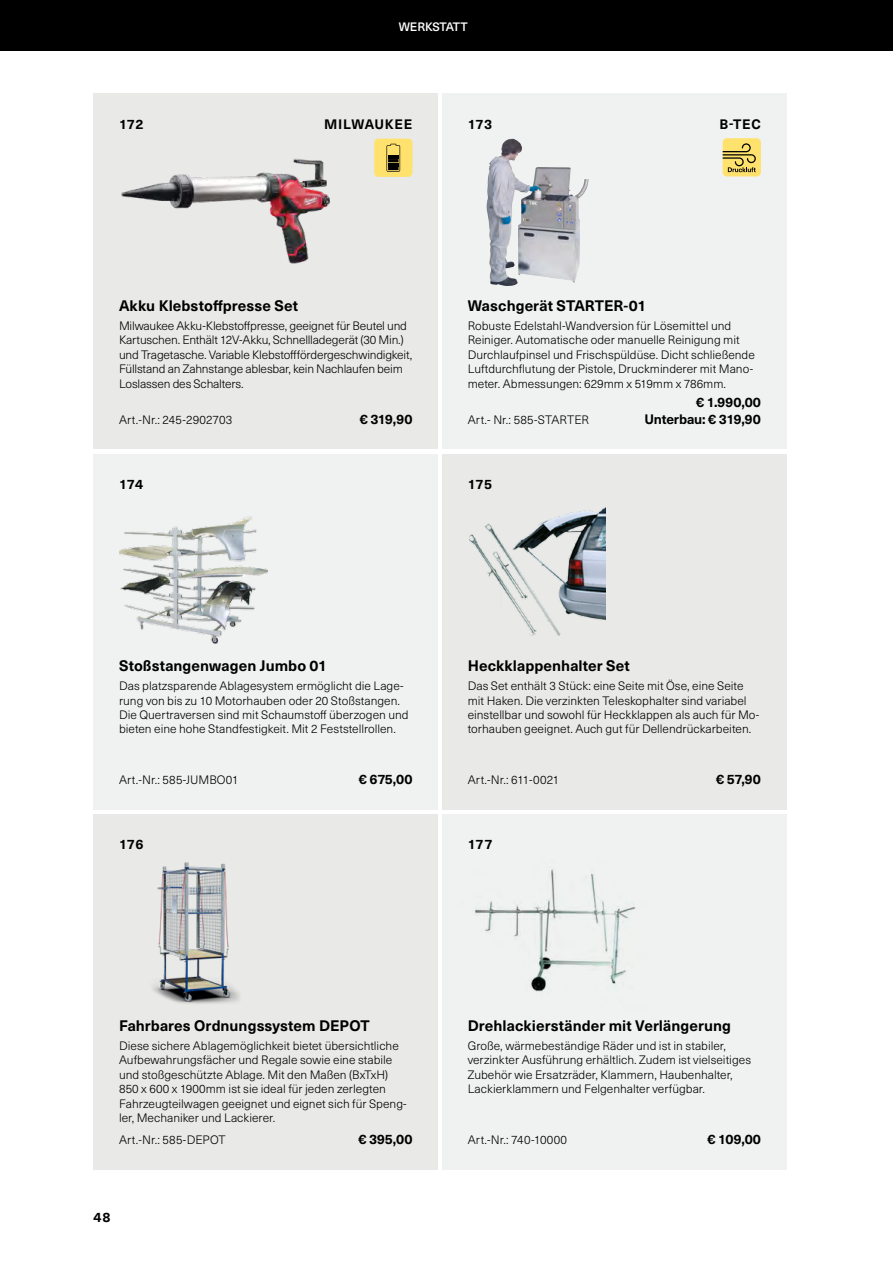
<style>
.page{position:relative;width:893px;height:1263px;background:#fff}
.page>*{position:absolute;margin:0;border:0;box-sizing:border-box;transform-origin:0 0}
.t1{font:700 15px "Neue Haas Unica W1 G";letter-spacing:.005em;color:#000}
.t2{font:700 13.5px "Neue Haas Unica W1 G";letter-spacing:-.01em;color:#000}
.t3{font:700 13.5px "Neue Haas Unica W1 G";letter-spacing:.05em;color:#000}
.t4{font:300 12px/14.4px "Neue Haas Unica W1 G";color:#000}
.t5{font:300 12px "Neue Haas Unica W1 G";letter-spacing:.025em;color:#000}
.t6{font:500 12px "Neue Haas Unica W1 G";letter-spacing:-.02em;color:#fff}
</style>
<div class="page">
<div style="left:0;top:0;width:893px;height:51px;background:#000"></div>
<div style="left:94px;top:94px;width:344px;height:355px;background:#e9eae8"></div>
<div style="left:94px;top:814px;width:344px;height:355px;background:#e9eae8"></div>
<div style="left:442px;top:454px;width:345px;height:355px;background:#e9eae8"></div>
<div style="left:94px;top:454px;width:344px;height:355px;background:#f0f2f1"></div>
<div style="left:442px;top:94px;width:345px;height:355px;background:#f0f2f1"></div>
<div style="left:442px;top:814px;width:345px;height:355px;background:#f0f2f1"></div>
<img style="left:469px;top:507px;width:137px;height:129px">
<img style="left:153px;top:862px;width:87px;height:142px">
<img style="left:119px;top:516px;width:149px;height:128px">
<img style="left:475px;top:869px;width:161px;height:123px">
<img style="left:486px;top:139px;width:25px;height:127px">
<img style="left:121px;top:158px;width:209px;height:106px">
<div style="left:723px;top:138px;width:38px;height:38px;background:#ffe26e;border-radius:4px"></div>
<svg style="left:723px;top:143px;width:33px;height:29px"></svg>
<div style="left:374px;top:139px;width:38px;height:38px;background:#ffe26e;border-radius:4px"></div>
<svg style="left:386px;top:144px;width:14px;height:28px"></svg>
<p class="t2" style="left:119px;top:114px;width:26px">172</p>
<p class="t6" style="left:399px;top:18px;width:71px">WERKSTATT</p>
<p class="t3" style="left:324px;top:114px;width:90px">MILWAUKEE</p>
<p class="t2" style="left:468px;top:114px;width:26px">173</p>
<p class="t2" style="left:719px;top:114px;width:43px">B-TEC</p>
<p class="t1" style="left:119px;top:294px;width:181px">Akku Klebstoffpresse Set</p>
<p class="t4" style="left:119px;top:318px;width:295px">Milwaukee Akku-Klebstoffpresse, geeignet für Beutel und Kartuschen. Enthält 12V-Akku, Schnellladegerät (30 Min.) und Tragetasche. Variable Klebstofffördergeschwindigkeit, Füllstand an Zahnstange ablesbar, kein Nachlaufen beim Loslassen des Schalters.</p>
<p class="t1" style="left:468px;top:294px;width:180px">Waschgerät STARTER-01</p>
<p class="t4" style="left:468px;top:318px;width:289px">Robuste Edelstahl-Wandversion für Lösemittel und Reiniger. Automatische oder manuelle Reinigung mit Durchlaufpinsel und Frischspüldüse. Dicht schließende Luftdurchflutung der Pistole, Druckminderer mit Mano&shy;meter. Abmessungen: 629mm x 519mm x 786mm.</p>
<p class="t4" style="left:468px;top:412px;width:123px">Art.- Nr.: 585-STARTER</p>
<p class="t2" style="left:696px;top:392px;width:66px">€ 1.990,00</p>
<p class="t4" style="left:119px;top:411px;width:115px">Art.-Nr.: 245-2902703</p>
<p class="t2" style="left:644px;top:408px;width:118px">Unterbau: € 319,90</p>
<p class="t2" style="left:360px;top:409px;width:54px">€ 319,90</p>
<p class="t2" style="left:119px;top:474px;width:26px">174</p>
<p class="t2" style="left:468px;top:474px;width:26px">175</p>
<p class="t1" style="left:119px;top:655px;width:210px">Stoßstangenwagen Jumbo 01</p>
<p class="t4" style="left:119px;top:678px;width:291px">Das platzsparende Ablagesystem ermöglicht die Lage&shy;rung von bis zu 10 Motorhauben oder 20 Stoßstangen.<br>Die Quertraversen sind mit Schaumstoff überzogen und bieten eine hohe Standfestigkeit. Mit 2 Feststellrollen.</p>
<p class="t4" style="left:119px;top:772px;width:121px">Art.-Nr.: 585-JUMBO01</p>
<p class="t2" style="left:359px;top:769px;width:55px">€ 675,00</p>
<p class="t1" style="left:468px;top:655px;width:164px">Heckklappenhalter Set</p>
<p class="t4" style="left:468px;top:678px;width:293px">Das Set enthält 3 Stück: eine Seite mit Öse, eine Seite mit Haken. Die verzinkten Teleskophalter sind variabel einstellbar und sowohl für Heckklappen als auch für Mo&shy;torhauben geeignet. Auch gut für Dellendrückarbeiten.</p>
<p class="t4" style="left:468px;top:772px;width:93px">Art.-Nr.: 611-0021</p>
<p class="t2" style="left:716px;top:769px;width:46px">€ 57,90</p>
<p class="t2" style="left:119px;top:834px;width:26px">176</p>
<p class="t2" style="left:468px;top:834px;width:26px">177</p>
<p class="t1" style="left:119px;top:1014px;width:252px">Fahrbares Ordnungssystem DEPOT</p>
<p class="t4" style="left:119px;top:1038px;width:289px">Diese sichere Ablagemöglichkeit bietet übersichtliche Aufbewahrungsfächer und Regale sowie eine stabile und stoßgeschützte Ablage. Mit den Maßen (BxTxH)<br>850 x 600 x 1900mm ist sie ideal für jeden zerlegten Fahrzeugteilwagen geeignet und eignet sich für Speng&shy;ler, Mechaniker und Lackierer.</p>
<p class="t4" style="left:119px;top:1132px;width:108px">Art.-Nr.: 585-DEPOT</p>
<p class="t2" style="left:358px;top:1129px;width:56px">€ 395,00</p>
<p class="t2" style="left:94px;top:1207px;width:19px">48</p>
<p class="t1" style="left:468px;top:1014px;width:265px">Drehlackierständer mit Verlängerung</p>
<p class="t4" style="left:468px;top:1038px;width:285px">Große, wärmebeständige Räder und ist in stabiler, verzinkter Ausführung erhältlich. Zudem ist vielseitiges Zubehör wie Ersatzräder, Klammern, Haubenhalter, Lackierklammern und Felgenhalter verfügbar.</p>
<p class="t5" style="left:468px;top:1131px;width:101px">Art.-Nr.: 740-10000</p>
<p class="t2" style="left:708px;top:1128px;width:55px">€ 109,00</p>
</div>
